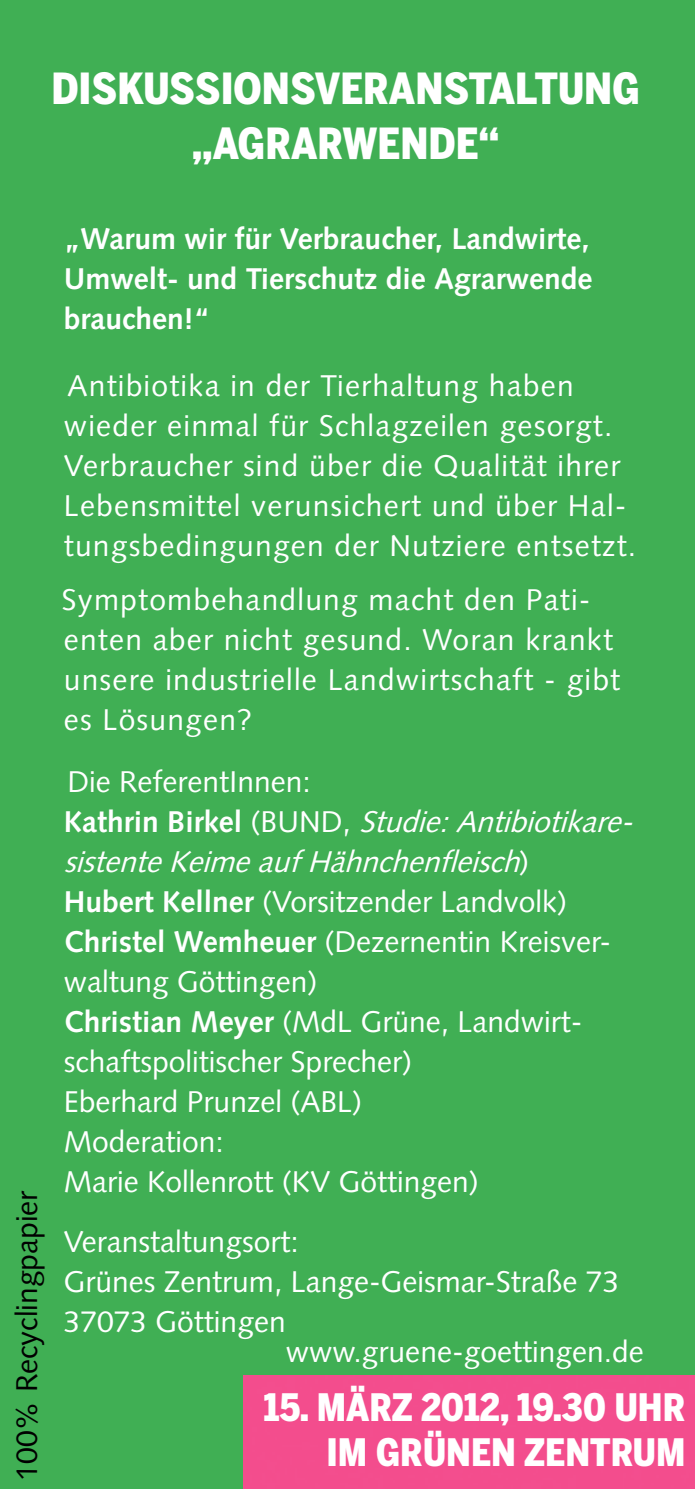
<style>
.page{position:relative;width:695px;height:1489px;background:#fff}
.page>*{position:absolute;margin:0;border:0;box-sizing:border-box;transform-origin:0 0}
.t1{font:900 42.5px/55px "Benton Sans Cond";color:#fff;text-align:center}
.t2{font:900 37.5px "Benton Sans Cond";color:#fff}
.t3{font:30px/40px "Gruene Syntax";color:#fff}
.t4{font:30px/40px "Gruene Syntax";letter-spacing:.04em;color:#fff}
.t5{font:700 30px/40px "Gruene Syntax";color:#fff;text-align:justify}
.t6{font:30px "Syntax";color:#000}
.s1{font-weight:700}
.s2{font-style:italic}
</style>
<div class="page">
<div style="left:0;top:0;width:694px;height:1488px;background:#40af54"></div>
<div style="left:244px;top:1375px;width:450px;height:113px;background:#f34d8d"></div>
<h1 class="t1" style="left:51px;top:61px;width:590px">DISKUSSIONSVERANSTALTUNG „AGRARWENDE“</h1>
<p class="t6" style="left:9px;top:1480px;width:292px;rotate:-90deg">100% Recyclingpapier</p>
<p class="t5" style="left:64px;top:219px;width:530px">„Warum wir für Verbraucher, Landwirte, Umwelt- und Tierschutz die Agrarwende brauchen!“</p>
<p class="t4" style="left:64px;top:365px;width:574px">Antibiotika in der Tierhaltung haben wieder einmal für Schlagzeilen gesorgt.<br>Verbraucher sind über die Qualität ihrer Lebensmittel verunsichert und über Hal&shy;tungsbedingungen der Nutziere entsetzt.</p>
<p class="t4" style="left:62px;top:580px;width:560px">Symptombehandlung macht den Pati&shy;enten aber nicht gesund. Woran krankt unsere industrielle Landwirtschaft - gibt es Lösungen?</p>
<p class="t3" style="left:64px;top:761px;width:579px">Die ReferentInnen:<br><span class="s1">K at h r i n B i r k e l</span> ( B U N D , <span class="s2">Studie:Antibiotikare&shy;sistenteKeimeaufHähnchenfleisch</span>)<br><span class="s1">Hubert Kellner</span> (Vorsitzender Landvolk)<br><span class="s1">Christel Wemheuer</span> (Dezernentin Kreisver&shy;waltung Göttingen)<br><span class="s1">Christian Meyer</span> (MdL Grüne, Landwirt&shy;schaftspolitischer Sprecher)<br>Eberhard Prunzel (ABL)<br>Moderation:<br>Marie Kollenrott (KV Göttingen)</p>
<p class="t3" style="left:64px;top:1221px;width:557px">Veranstaltungsort:<br>Grünes Zentrum, Lange-Geismar-Straße 73<br>37073 Göttingen</p>
<p class="t3" style="left:286px;top:1331px;width:359px">www.gruene-goettingen.de</p>
<p class="t2" style="left:264px;top:1384px;width:423px">15. MÄRZ 2012, 19.30 UHR</p>
<p class="t2" style="left:326px;top:1429px;width:356px">IM GRÜNEN ZENTRUM</p>
</div>
